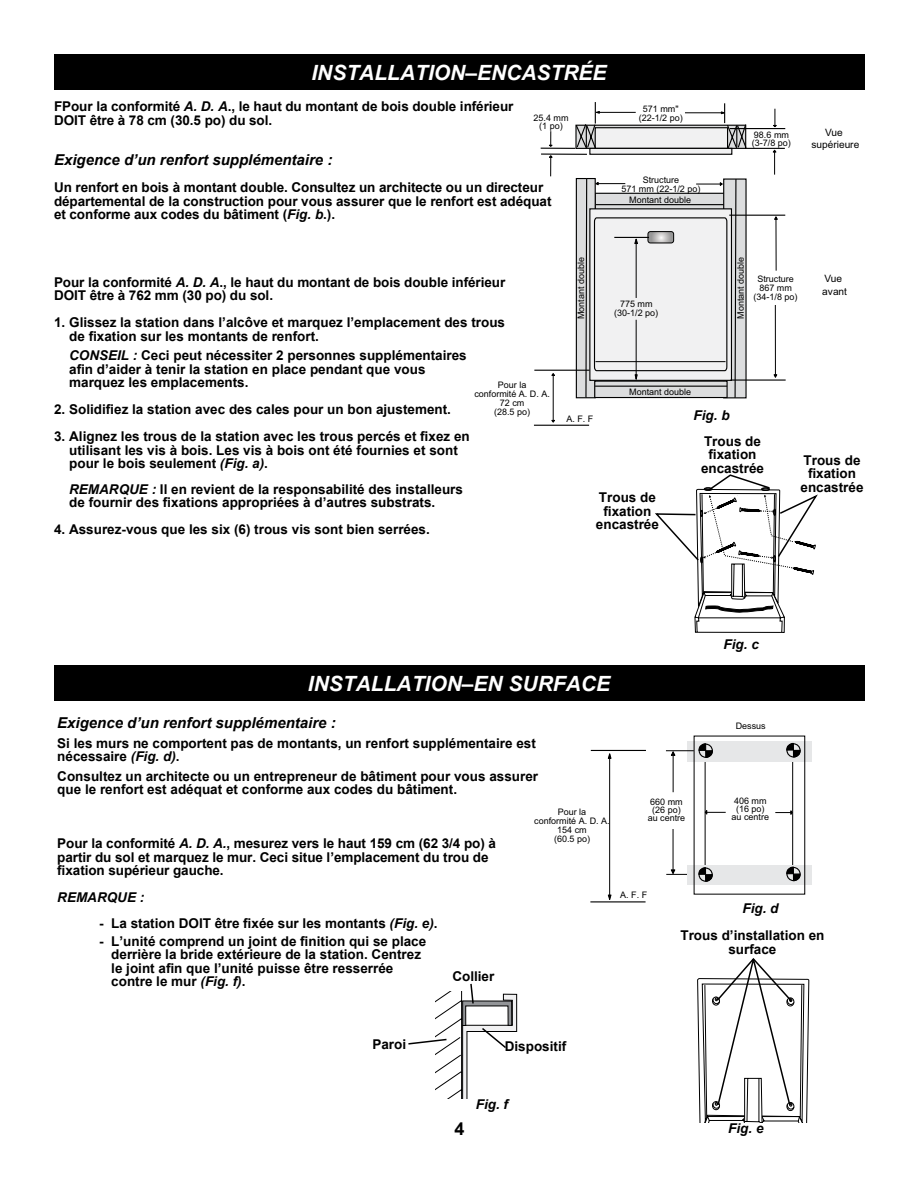
<style>
.page{position:relative;width:918px;height:1188px;background:#fff}
.page>*{position:absolute;margin:0;border:0;box-sizing:border-box;transform-origin:0 0}
.t1{font:italic 700 21px "Arial";color:#fff}
.t2{font:700 18px "Arial";color:#000}
.t3{font:italic 700 15px "Arial";color:#000}
.t4{font:700 13.5px/13.5px "Arial";color:#000}
.t5{font:italic 700 13.5px "Arial";color:#000}
.t6{font:10.2px/12.1px "Arial";color:#000;text-align:center}
.t7{font:9px/9px "Arial";color:#000;text-align:center}
.s1{font-style:italic}
</style>
<div class="page">
<div style="left:54px;top:54px;width:810px;height:35px;background:#000"></div>
<div style="left:54px;top:666px;width:810px;height:35px;background:#000"></div>
<svg style="left:655px;top:474px;width:163px;height:159px"></svg>
<div style="left:576px;top:178px;width:20px;height:220px;background:#dcddde;border:1px solid #000"></div>
<div style="left:723px;top:178px;width:24px;height:220px;background:#dcddde"></div>
<hr style="left:729px;top:215px;width:56px;height:1px;background:#000">
<hr style="left:731px;top:379px;width:55px;height:2px;background:#000">
<hr style="left:776px;top:217px;width:1px;height:54px;background:#000">
<svg style="left:774px;top:215px;width:4px;height:5px"></svg>
<hr style="left:775px;top:305px;width:1px;height:72px;background:#000">
<svg style="left:773px;top:374px;width:5px;height:4px"></svg>
<div style="left:589px;top:148px;width:143px;height:7px;background:#f1f1f2;border:1px solid #000"></div>
<hr style="left:730px;top:128px;width:55px;height:1px;background:#000">
<hr style="left:746px;top:148px;width:39px;height:1px;background:#000">
<svg style="left:772px;top:149px;width:5px;height:26px"></svg>
<svg style="left:773px;top:109px;width:4px;height:19px"></svg>
<hr style="left:541px;top:148px;width:34px;height:1px;background:#000">
<hr style="left:541px;top:154px;width:46px;height:1px;background:#000">
<svg style="left:549px;top:155px;width:4px;height:21px"></svg>
<svg style="left:549px;top:131px;width:4px;height:16px"></svg>
<svg style="left:575px;top:102px;width:172px;height:47px"></svg>
<hr style="left:534px;top:370px;width:56px;height:1px;background:#000">
<hr style="left:534px;top:425px;width:55px;height:1px;background:#000">
<hr style="left:553px;top:374px;width:1px;height:48px;background:#000">
<svg style="left:585px;top:178px;width:152px;height:221px"></svg>
<svg style="left:697px;top:958px;width:113px;height:164px"></svg>
<svg style="left:687px;top:741px;width:125px;height:20px"></svg>
<div style="left:687px;top:865px;width:125px;height:20px;background:#e6e7e8"></div>
<svg style="left:666px;top:742px;width:135px;height:140px"></svg>
<hr style="left:591px;top:750px;width:55px;height:1px;background:#000">
<hr style="left:590px;top:901px;width:56px;height:1px;background:#000">
<svg style="left:607px;top:753px;width:5px;height:6px"></svg>
<hr style="left:609px;top:754px;width:1px;height:145px;background:#000">
<svg style="left:607px;top:894px;width:5px;height:8px"></svg>
<svg style="left:408px;top:983px;width:109px;height:116px"></svg>
<h1 class="t1" style="left:311px;top:58px;width:297px">INSTALLATION–ENCASTRÉE</h1>
<p class="t4" style="left:54px;top:100px;width:461px">FPour la conformité <span class="s1">A. D. A</span>., le haut du montant de bois double inférieur<br>DOIT être à 78 cm (30.5 po) du sol.</p>
<p class="t3" style="left:54px;top:150px;width:280px">Exigence d’un renfort supplémentaire :</p>
<p class="t4" style="left:54px;top:181px;width:499px">Un renfort en bois à montant double. Consultez un architecte ou un directeur départemental de la construction pour vous assurer que le renfort est adéquat et conforme aux codes du bâtiment (<span class="s1">Fig. b</span>.).</p>
<p class="t7" style="left:534px;top:114px;width:37px;line-height:7.9px">25.4 mm (1 po)</p>
<p class="t7" style="left:639px;top:105px;width:46px">571 mm" (22-1/2 po)</p>
<p class="t7" style="left:621px;top:175px;width:81px">Structure<br>571 mm (22-1/2 po)</p>
<p class="t7" style="left:629px;top:196px;width:64px">Montant double</p>
<p class="t7" style="left:752px;top:131px;width:41px;line-height:7.8px;text-align:left">98.6 mm (3-7/8 po)</p>
<p class="t6" style="left:811px;top:126px;width:49px">Vue supérieure</p>
<p class="t4" style="left:54px;top:275px;width:453px">Pour la conformité <span class="s1">A. D. A</span>., le haut du montant de bois double inférieur<br>DOIT être à 762 mm (30 po) du sol.</p>
<p class="t4" style="left:69px;top:316px;width:437px;text-indent:-15px">1. Glissez la station dans l’alcôve et marquez l’emplacement des trous de fixation sur les montants de renfort.</p>
<p class="t4" style="left:69px;top:349px;width:399px"><span class="s1">CONSEIL :</span> Ceci peut nécessiter 2 personnes supplémentaires afin d’aider à tenir la station en place pendant que vous marquez les emplacements.</p>
<p class="t4" style="left:54px;top:403px;width:399px">2. Solidifiez la station avec des cales pour un bon ajustement.</p>
<p class="t4" style="left:69px;top:430px;width:402px;text-indent:-15px">3. Alignez les trous de la station avec les trous percés et fixez en utilisant les vis à bois. Les vis à bois ont été fournies et sont pour le bois seulement <span class="s1">(Fig. a)</span>.</p>
<p class="t4" style="left:69px;top:482px;width:395px"><span class="s1">REMARQUE :</span> Il en revient de la responsabilité des installeurs de fournir des fixations appropriées à d’autres substrats.</p>
<p class="t4" style="left:54px;top:523px;width:377px">4. Assurez-vous que les six (6) trous vis sont bien serrées.</p>
<p class="t7" style="left:474px;top:381px;width:77px">Pour la<br>conformité A. D. A.<br>72 cm<br>(28.5 po)</p>
<p class="t7" style="left:577px;top:319px;width:64px;rotate:-90deg">Montant double</p>
<p class="t7" style="left:736px;top:319px;width:64px;rotate:-90deg">Montant double</p>
<p class="t7" style="left:614px;top:299px;width:46px">775 mm (30-1/2 po)</p>
<p class="t7" style="left:754px;top:274px;width:46px">Structure<br>867 mm (34-1/8 po)</p>
<p class="t6" style="left:822px;top:273px;width:26px;text-align:left">Vue avant</p>
<p class="t7" style="left:566px;top:415px;width:29px">A. F. F</p>
<p class="t7" style="left:629px;top:387px;width:64px">Montant double</p>
<p class="t5" style="left:694px;top:406px;width:38px">Fig. b</p>
<p class="t4" style="left:596px;top:491px;width:65px;text-align:center">Trous de fixation encastrée</p>
<p class="t4" style="left:701px;top:435px;width:65px;text-align:center">Trous de fixation encastrée</p>
<p class="t4" style="left:801px;top:453px;width:65px;text-align:center">Trous de fixation encastrée</p>
<p class="t5" style="left:724px;top:635px;width:37px">Fig. c</p>
<h1 class="t1" style="left:308px;top:670px;width:304px">INSTALLATION–EN SURFACE</h1>
<p class="t3" style="left:57px;top:713px;width:280px">Exigence d’un renfort supplémentaire :</p>
<p class="t4" style="left:57px;top:737px;width:480px">Si les murs ne comportent pas de montants, un renfort supplémentaire est nécessaire <span class="s1">(Fig. d)</span>.</p>
<p class="t4" style="left:57px;top:770px;width:482px">Consultez un architecte ou un entrepreneur de bâtiment pour vous assurer que le renfort est adéquat et conforme aux codes du bâtiment.</p>
<p class="t4" style="left:57px;top:837px;width:440px">Pour la conformité <span class="s1">A. D. A.</span>, mesurez vers le haut 159 cm (62 3/4 po) à partir du sol et marquez le mur. Ceci situe l’emplacement du trou de fixation supérieur gauche.</p>
<p class="t5" style="left:57px;top:889px;width:88px">REMARQUE :</p>
<p class="t4" style="left:99px;top:917px;width:340px">- La station DOIT être fixée sur les montants <span class="s1">(Fig. e)</span>.</p>
<p class="t4" style="left:111px;top:935px;width:317px;text-indent:-12px">- L’unité comprend un joint de finition qui se place derrière la bride extérieure de la station. Centrez le joint afin que l’unité puisse être resserrée contre le mur <span class="s1">(Fig. f)</span>.</p>
<p class="t4" style="left:452px;top:970px;width:44px">Collier</p>
<p class="t7" style="left:534px;top:807px;width:77px">Pour la<br>conformité A. D. A.<br>154 cm<br>(60.5 po)</p>
<p class="t7" style="left:736px;top:722px;width:32px">Dessus</p>
<p class="t7" style="left:648px;top:798px;width:39px;line-height:7.8px">660 mm (26 po) au centre</p>
<p class="t7" style="left:732px;top:797px;width:39px;line-height:7.8px">406 mm (16 po) au centre</p>
<p class="t7" style="left:620px;top:890px;width:29px">A. F. F</p>
<p class="t5" style="left:743px;top:899px;width:38px">Fig. d</p>
<p class="t4" style="left:680px;top:929px;width:146px;text-align:center">Trous d’installation en surface</p>
<p class="t4" style="left:372px;top:1038px;width:35px">Paroi</p>
<p class="t4" style="left:505px;top:1040px;width:63px">Dispositif</p>
<h2 class="t2" style="left:454px;top:1117px;width:12px">4</h2>
<p class="t5" style="left:476px;top:1095px;width:34px">Fig. f</p>
<p class="t5" style="left:728px;top:1120px;width:37px">Fig. e</p>
</div>
